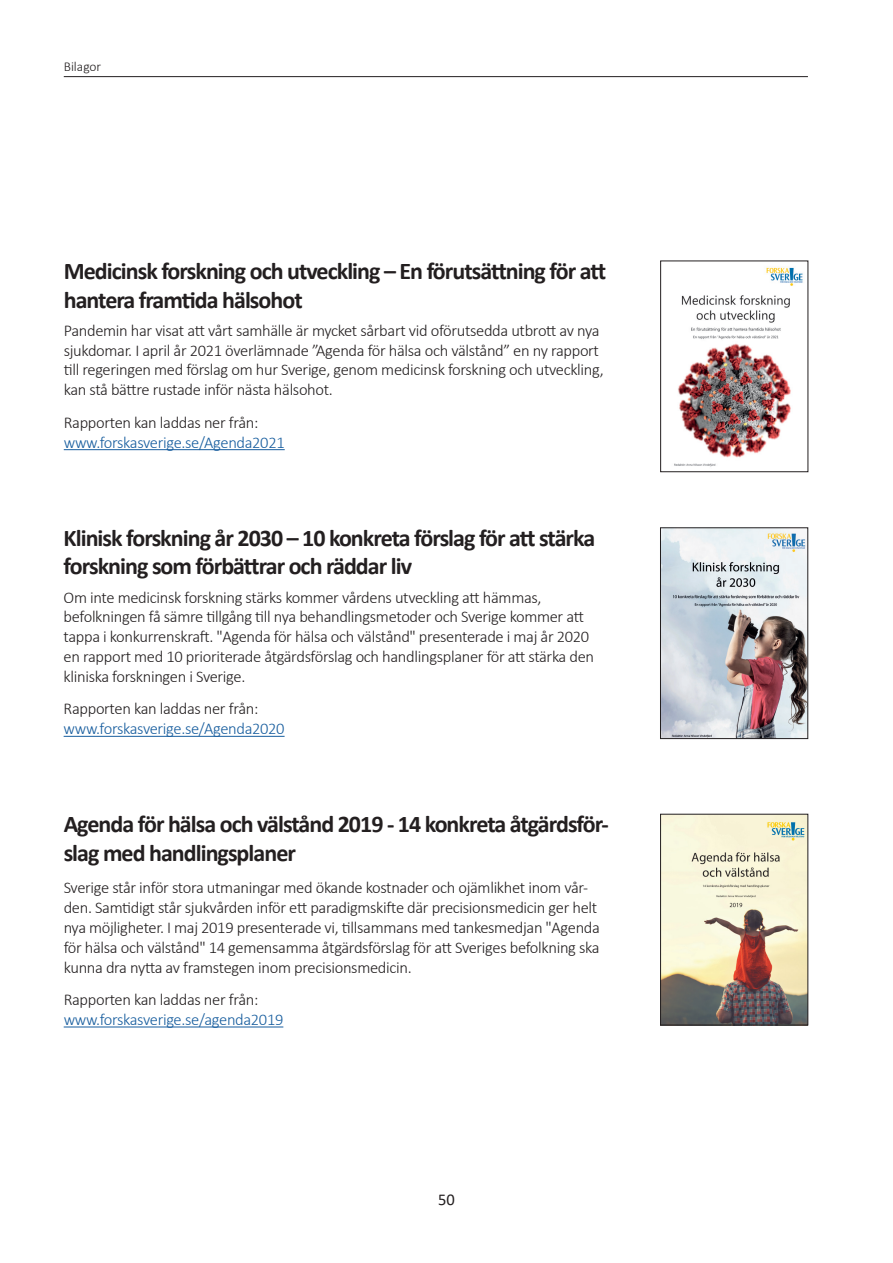
<style>
.page{position:relative;width:893px;height:1263px;background:#fff}
.page>*{position:absolute;margin:0;border:0;box-sizing:border-box;transform-origin:0 0}
.Underrubrik_2{font:700 24px/28.8px "Calibri";letter-spacing:-.04em;color:#231f20}
.Brödtext{font:700 24px/28.8px "Calibri";letter-spacing:-.04em;color:#231f20}
.Brödtext-2{font:300 16.5px/19.8px "Calibri";letter-spacing:-.02em;color:#231f20}
.Brödtext-3{font:300 16.5px/19.8px "Calibri";letter-spacing:-.02em;color:#175d9e}
.t1{font:16.5px "Calibri";color:#231f20}
.t2{font:300 13.5px "Calibri";color:#231f20}
.s1{color:#231f20}
</style>
<div class="page">
<hr style="left:64px;top:76px;width:744px;height:1px;background:#231f20">
<hr style="left:64px;top:449px;width:221px;height:1px;background:#175d9e">
<hr style="left:64px;top:736px;width:221px;height:1px;background:#175d9e">
<hr style="left:64px;top:1026px;width:219px;height:1px;background:#175d9e">
<img style="left:674px;top:267px;width:129px;height:200px">
<div style="left:660px;top:261px;width:148px;height:211px;border:1px solid #231f20"></div>
<img style="left:662px;top:530px;width:144px;height:207px">
<div style="left:660px;top:528px;width:148px;height:211px;border:1px solid #231f20"></div>
<img style="left:662px;top:816px;width:144px;height:207px">
<div style="left:660px;top:814px;width:148px;height:211px;border:1px solid #231f20"></div>
<p class="t2" style="left:64px;top:58px;width:39px">Bilagor</p>
<p class="Underrubrik_2" style="left:64px;top:256px;width:544px">Medicinsk forskning och utveckling – En förutsättning för att hantera framtida hälsohot</p>
<p class="Brödtext-2" style="left:64px;top:320px;width:541px">Pandemin har visat att vårt samhälle är mycket sårbart vid oförutsedda utbrott av nya sjukdomar. I april år 2021 överlämnade ”Agenda för hälsa och välstånd” en ny rapport till regeringen med förslag om hur Sverige, genom medicinsk forskning och utveckling, kan stå bättre rustade inför nästa hälsohot.</p>
<p class="Brödtext-3" style="left:64px;top:412px;width:222px"><span class="s1">Rapporten kan laddas ner från: </span>www.forskasverige.se/Agenda2021</p>
<p class="Underrubrik_2" style="left:64px;top:523px;width:533px">Klinisk forskning år 2030 – 10 konkreta förslag för att stärka forskning som förbättrar och räddar liv</p>
<p class="Brödtext-2" style="left:64px;top:587px;width:532px">Om inte medicinsk forskning stärks kommer vårdens utveckling att hämmas, befolkningen få sämre tillgång till nya behandlingsmetoder och Sverige kommer att tappa i konkurrenskraft. "Agenda för hälsa och välstånd" presenterade i maj år 2020 en rapport med 10 prioriterade åtgärdsförslag och handlingsplaner för att stärka den kliniska forskningen i Sverige.</p>
<p class="Brödtext-3" style="left:64px;top:699px;width:222px"><span class="s1">Rapporten kan laddas ner från: </span>www.forskasverige.se/Agenda2020</p>
<p class="Brödtext" style="left:64px;top:809px;width:547px">Agenda för hälsa och välstånd 2019 - 14 konkreta åtgärdsför&shy;slag med handlingsplaner</p>
<p class="Brödtext-2" style="left:64px;top:878px;width:538px">Sverige står inför stora utmaningar med ökande kostnader och ojämlikhet inom vår&shy;den. Samtidigt står sjukvården inför ett paradigmskifte där precisionsmedicin ger helt nya möjligheter. I maj 2019 presenterade vi, tillsammans med tankesmedjan "Agenda för hälsa och välstånd" 14 gemensamma åtgärdsförslag för att Sveriges befolkning ska kunna dra nytta av framstegen inom precisionsmedicin.</p>
<p class="Brödtext-3" style="left:64px;top:989px;width:221px"><span class="s1">Rapporten kan laddas ner från: </span>www.forskasverige.se/agenda2019</p>
<p class="t1" style="left:438px;top:1188px;width:18px">50</p>
</div>
